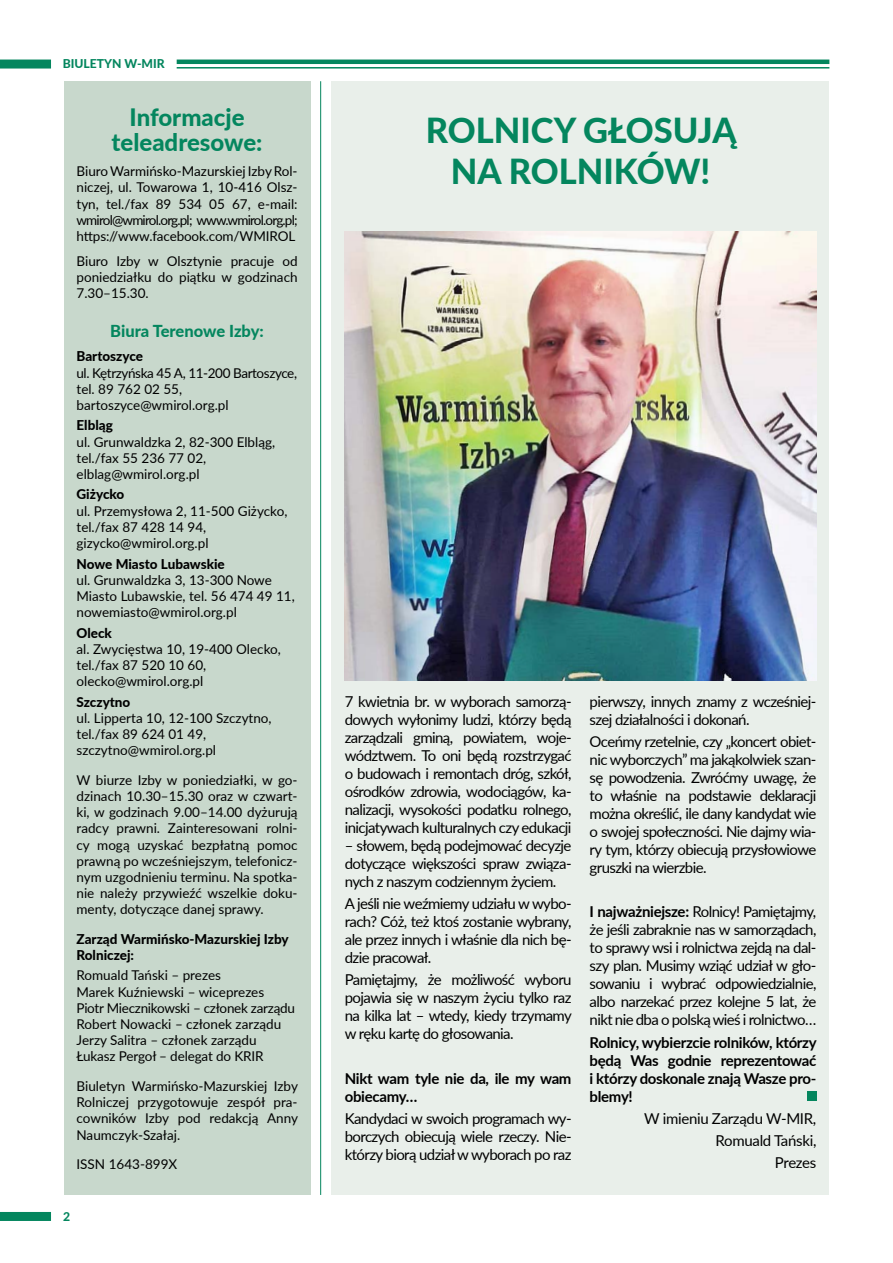
<style>
.page{position:relative;width:893px;height:1263px;background:#fff}
.page>*{position:absolute;margin:0;border:0;box-sizing:border-box;transform-origin:0 0}
.t1{font:800 34.5px/41.4px "Lato";color:#04865e;text-align:center}
.t2{font:800 24px/25.3px "Lato";color:#04865e;text-align:center}
.t3{font:800 16.5px "Lato";letter-spacing:-.005em;color:#04865e}
.t4{font:15px/18px "Lato";letter-spacing:-.04em;color:#000;text-align:justify}
.t5{font:700 15px/18px "Lato";letter-spacing:-.02em;color:#000}
.t6{font:15px/22.2px "Lato";letter-spacing:-.02em;color:#000;text-align:right}
.t7{font:13.5px/16.2px "Lato";color:#000}
.t8{font:800 13.5px/16.2px "Lato";color:#000}
.t9{font:13.5px/16.2px "Lato";letter-spacing:-.02em;color:#000}
.t10{font:800 12.15px "Lato";color:#04865e}
.s1{font-weight:700}
</style>
<div class="page">
<div style="left:0;top:1212px;width:51px;height:9px;background:#04865e"></div>
<hr style="left:177px;top:60px;width:652px;height:4px;background:#04865e">
<hr style="left:177px;top:67px;width:652px;height:2px;background:#04865e">
<div style="left:0;top:60px;width:51px;height:9px;background:#04865e"></div>
<div style="left:64px;top:81px;width:246px;height:1114px;background:#c8d8cc"></div>
<hr style="left:320px;top:81px;width:1px;height:1114px;background:#04865e">
<div style="left:332px;top:81px;width:497px;height:1114px;background:#e9efea"></div>
<img style="left:345px;top:231px;width:471px;height:449px">
<div style="left:807px;top:1091px;width:9px;height:10px;background:#04865e"></div>
<p class="t10" style="left:63px;top:55px;width:103px">BIULETYN W-MIR</p>
<h2 class="t2" style="left:112px;top:104px;width:152px">Informacje teleadresowe:</h2>
<p class="t7" style="left:77px;top:163px;width:223px;text-align:justify">Biuro Warmińsko-Mazurskiej Izby Rol&shy;niczej, ul. Towarowa 1, 10-416 Olsz&shy;tyn, tel./fax 89 534 05 67, e-mail: wmirol@wmirol.org.pl; www.wmirol.org.pl; https://www.facebook.com/WMIROL</p>
<p class="t7" style="left:77px;top:252px;width:223px;text-align:justify">Biuro Izby w Olsztynie pracuje od poniedziałku do piątku w godzinach 7.30–15.30.</p>
<p class="t3" style="left:110px;top:318px;width:155px">Biura Terenowe Izby:</p>
<p class="t8" style="left:77px;top:348px;width:68px">Bartoszyce</p>
<p class="t9" style="left:77px;top:364px;width:222px">ul. Kętrzyńska 45 A, 11-200 Bartoszyce, tel. 89 762 02 55, bartoszyce@wmirol.org.pl</p>
<p class="t8" style="left:77px;top:417px;width:38px">Elbląg</p>
<p class="t7" style="left:77px;top:433px;width:200px">ul. Grunwaldzka 2, 82-300 Elbląg, tel./fax 55 236 77 02, elblag@wmirol.org.pl</p>
<p class="t8" style="left:77px;top:486px;width:49px">Giżycko</p>
<p class="t7" style="left:77px;top:502px;width:212px">ul. Przemysłowa 2, 11-500 Giżycko, tel./fax 87 428 14 94, gizycko@wmirol.org.pl</p>
<p class="t8" style="left:77px;top:555px;width:150px">Nowe Miasto Lubawskie</p>
<p class="t7" style="left:77px;top:571px;width:220px">ul. Grunwaldzka 3, 13-300 Nowe<br>Miasto Lubawskie, tel. 56 474 49 11, nowemiasto@wmirol.org.pl</p>
<p class="t8" style="left:77px;top:624px;width:37px">Oleck</p>
<p class="t7" style="left:77px;top:640px;width:206px">al. Zwycięstwa 10, 19-400 Olecko, tel./fax 87 520 10 60, olecko@wmirol.org.pl</p>
<p class="t8" style="left:77px;top:693px;width:55px">Szczytno</p>
<p class="t7" style="left:77px;top:709px;width:197px">ul. Lipperta 10, 12-100 Szczytno, tel./fax 89 624 01 49, szczytno@wmirol.org.pl</p>
<p class="t7" style="left:77px;top:771px;width:223px;text-align:justify">W biurze Izby w poniedziałki, w go&shy;dzinach 10.30–15.30 oraz w czwart&shy;ki, w godzinach 9.00–14.00 dyżurują radcy prawni. Zainteresowani rolni&shy;cy mogą uzyskać bezpłatną pomoc prawną po wcześniejszym, telefonicz&shy;nym uzgodnieniu terminu. Na spotka&shy;nie należy przywieźć wszelkie doku&shy;menty, dotyczące danej sprawy.</p>
<p class="t8" style="left:77px;top:930px;width:214px">Zarząd Warmińsko-Mazurskiej Izby<br>Rolniczej:</p>
<p class="t7" style="left:77px;top:967px;width:220px">Romuald Tański – prezes<br>Marek Kuźniewski – wiceprezes<br>Piotr Miecznikowski – członek zarządu<br>Robert Nowacki – członek zarządu<br>Jerzy Salitra – członek zarządu<br>Łukasz Pergoł – delegat do KRIR</p>
<p class="t7" style="left:77px;top:1077px;width:223px;text-align:justify">Biuletyn Warmińsko-Mazurskiej Izby Rolniczej przygotowuje zespół pra&shy;cowników Izby pod redakcją Anny Naumczyk-Szałaj.</p>
<p class="t7" style="left:77px;top:1155px;width:102px">ISSN 1643-899X</p>
<p class="t10" style="left:63px;top:1207px;width:9px">2</p>
<h1 class="t1" style="left:426px;top:108px;width:312px">ROLNICY GŁOSUJĄ<br>NA ROLNIKÓW!</h1>
<p class="t4" style="left:345px;top:691px;width:228px">7 kwietnia br. w wyborach samorzą&shy;dowych wyłonimy ludzi, którzy będą zarządzali gminą, powiatem, woje&shy;wództwem. To oni będą rozstrzygać o budowach i remontach dróg, szkół, ośrodków zdrowia, wodociągów, ka&shy;nalizacji, wysokości podatku rolnego, inicjatywach kulturalnych czy edukacji</p>
<p class="t4" style="left:345px;top:835px;width:228px">– słowem, będą podejmować decyzje dotyczące większości spraw związa&shy;nych z naszym codziennym życiem.</p>
<p class="t4" style="left:345px;top:894px;width:228px">A jeśli nie weźmiemy udziału w wybo&shy;rach? Cóż, też ktoś zostanie wybrany, ale przez innych i właśnie dla nich bę&shy;dzie pracował.</p>
<p class="t4" style="left:345px;top:970px;width:229px">Pamiętajmy, że możliwość wyboru pojawia się w naszym życiu tylko raz na kilka lat – wtedy, kiedy trzymamy w ręku kartę do głosowania.</p>
<p class="t5" style="left:345px;top:1068px;width:228px">Nikt wam tyle nie da, ile my wam obiecamy…</p>
<p class="t4" style="left:345px;top:1109px;width:228px">Kandydaci w swoich programach wy&shy;borczych obiecują wiele rzeczy. Nie&shy;którzy biorą udział w wyborach po raz</p>
<p class="t4" style="left:590px;top:691px;width:228px">pierwszy, innych znamy z wcześniej&shy;szej działalności i dokonań.</p>
<p class="t4" style="left:590px;top:732px;width:228px">Oceńmy rzetelnie, czy „koncert obiet&shy;nic wyborczych” ma jakąkolwiek szan&shy;sę powodzenia. Zwróćmy uwagę, że to właśnie na podstawie deklaracji można określić, ile dany kandydat wie o swojej społeczności. Nie dajmy wia&shy;ry tym, którzy obiecują przysłowiowe gruszki na wierzbie.</p>
<p class="t4" style="left:590px;top:902px;width:228px"><span class="s1">I najważniejsze:</span> Rolnicy! Pamiętajmy, że jeśli zabraknie nas w samorządach, to sprawy wsi i rolnictwa zejdą na dal&shy;szy plan. Musimy wziąć udział w gło&shy;sowaniu i wybrać odpowiedzialnie, albo narzekać przez kolejne 5 lat, że nikt nie dba o polską wieś i rolnictwo…</p>
<p class="t5" style="left:590px;top:1032px;width:229px;text-align:justify">Rolnicy, wybierzcie rolników, którzy będą Was godnie reprezentować i którzy doskonale znają Wasze pro&shy;blemy!</p>
<p class="t6" style="left:644px;top:1107px;width:174px">W imieniu Zarządu W-MIR,<br>Romuald Tański,<br>Prezes</p>
</div>
